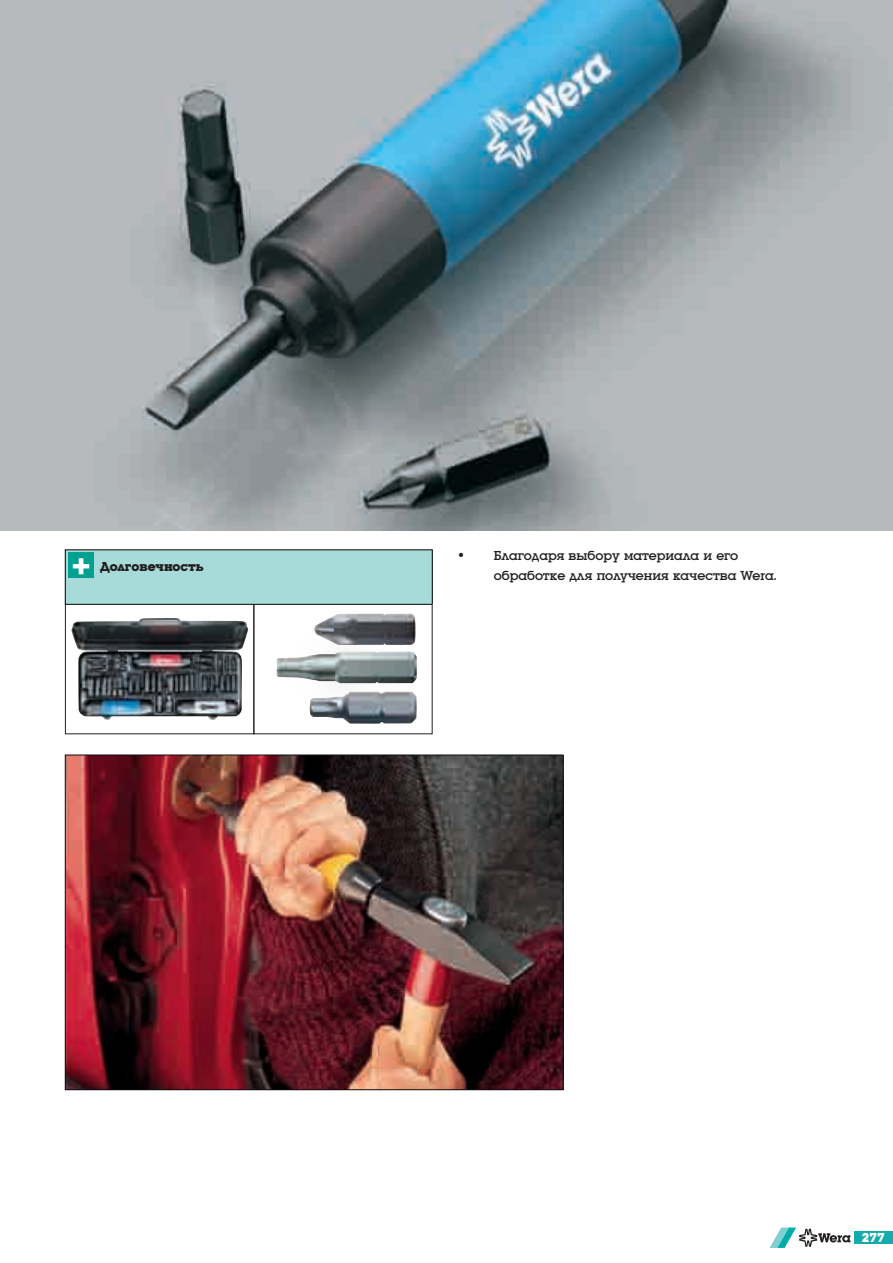
<style>
.page{position:relative;width:893px;height:1263px;background:#fff}
.page>*{position:absolute;margin:0;border:0;box-sizing:border-box;transform-origin:0 0}
.t1{font:600 37.5px "Lubalin Graph ITC";color:#fff}
.t2{font:700 15px "Lubalin Graph Md ITC";color:#231f20}
.t3{font:13.5px/19.5px "Luga";color:#231f20}
.t4{font:700 13.5px "Luga";color:#231f20}
.t5{font:700 13.5px "Luga";color:#fff}
</style>
<div class="page">
<hr style="left:0;top:530px;width:1px;height:733px;background:#f2f3f4">
<div style="left:65px;top:550px;width:367px;height:54px;background:#a6dbd9"></div>
<div style="left:68px;top:553px;width:26px;height:25px;background:#00a191"></div>
<img style="left:71px;top:618px;width:177px;height:102px">
<div style="left:65px;top:604px;width:189px;height:130px;border:1px solid #231f20"></div>
<img style="left:0;top:0;width:893px;height:530px">
<img style="left:67px;top:757px;width:494px;height:331px">
<img style="left:314px;top:614px;width:102px;height:31px">
<img style="left:309px;top:692px;width:108px;height:32px">
<img style="left:277px;top:651px;width:140px;height:32px">
<div style="left:854px;top:1231px;width:39px;height:13px;background:#15aaac"></div>
<svg style="left:770px;top:1227px;width:80px;height:21px"></svg>
<h1 class="t1" style="left:72px;top:544px;width:20px">+</h1>
<p class="t3" style="left:494px;top:546px;width:284px">Благодаря выбору материала и его обработке для получения качества Wera.</p>
<p class="t2" style="left:456px;top:546px;width:12px">•</p>
<p class="t4" style="left:100px;top:559px;width:105px">Долговечность</p>
<p class="t5" style="left:862px;top:1231px;width:24px">277</p>
</div>
